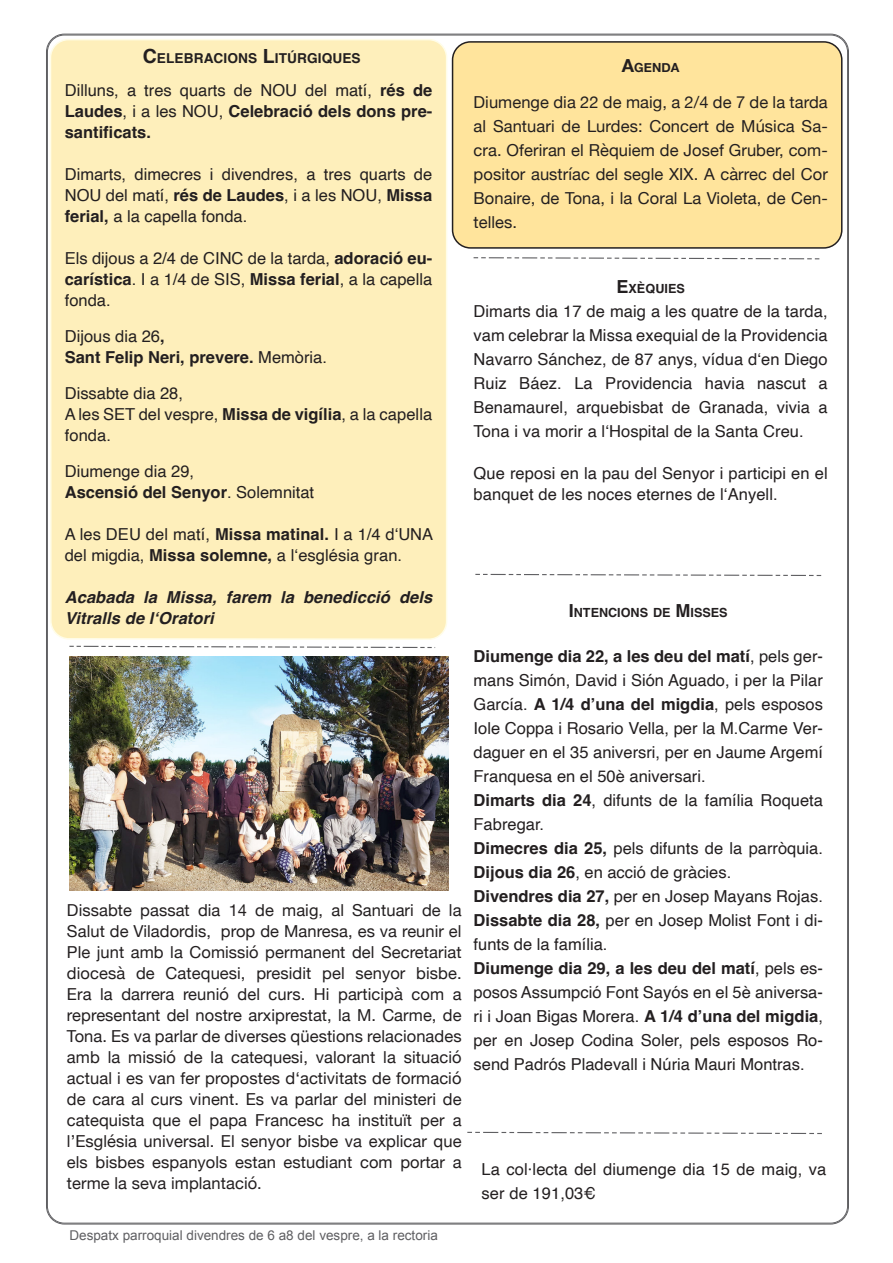
<style>
.page{position:relative;width:893px;height:1263px;background:#fff}
.page>*{position:absolute;margin:0;border:0;box-sizing:border-box;transform-origin:0 0}
.t1{font:16.5px/24px "Helvetica";color:#231f20}
.t2{font:16.5px/21px "Helvetica Neue";letter-spacing:.005em;color:#231f20;text-align:justify}
.t3{font:700 16.5px/21px "Helvetica";color:#231f20;text-align:justify}
.t4{font:italic 700 16.5px/21px "Helvetica";letter-spacing:.005em;color:#231f20}
.t5{font:700 13.65px "Helvetica";letter-spacing:.005em;color:#231f20}
.t6{font:13.5px "Arial";color:#5f5f62}
.t7{font:700 12.6px "Helvetica";color:#231f20}
.t8{font:700 12.6px "Helvetica Neue";letter-spacing:.005em;color:#231f20}
.s1{font-size:19.5px}
.s2{font-weight:400}
.s3{font-weight:700}
.s4{font-size:18px}
</style>
<div class="page">
<div style="left:49px;top:33px;width:399px;height:607px;background:#feefbb"></div>
<div style="left:453px;top:42px;width:389px;height:206px;background:#ffe49c;border-radius:18px"></div>
<div style="left:452px;top:41px;width:390px;height:208px;border:2px solid #231f20;border-radius:18px"></div>
<img style="left:69px;top:656px;width:379px;height:234px">
<svg style="left:475px;top:573px;width:347px;height:3px"></svg>
<svg style="left:467px;top:1131px;width:355px;height:4px"></svg>
<svg style="left:473px;top:257px;width:347px;height:3px"></svg>
<svg style="left:69px;top:645px;width:367px;height:4px"></svg>
<p class="t5" style="left:143px;top:50px;width:219px"><span class="s1">C</span>ELEBRACIONS <span class="s1">L</span>ITÚRGIQUES</p>
<p class="t3" style="left:65px;top:82px;width:369px"><span class="s2">Dilluns, a tres quarts de NOU del matí,</span> rés de Laudes<span class="s2">, i a les NOU,</span> Celebració dels dons pre&shy;santificats.</p>
<p class="t1" style="left:65px;top:164px;width:369px;line-height:21px;text-align:justify">Dimarts, dimecres i divendres, a tres quarts de NOU del matí, <span class="s3">rés de Laudes</span>, i a les NOU, <span class="s3">Missa ferial,</span> a la capella fonda.</p>
<p class="t1" style="left:65px;top:248px;width:369px;line-height:21px;text-align:justify">Els dijous a 2/4 de CINC de la tarda, <span class="s3">adoració eu&shy;carística</span>. I a 1/4 de SIS, <span class="s3">Missa ferial</span>, a la capella fonda.</p>
<p class="t1" style="left:65px;top:325px;width:101px">Dijous dia 26<span class="s3">,</span></p>
<p class="t3" style="left:65px;top:349px;width:264px">Sant Felip Neri, prevere. <span class="s2">Memòria.</span></p>
<p class="t1" style="left:65px;top:382px;width:120px">Dissabte dia 28,</p>
<p class="t1" style="left:65px;top:404px;width:369px;line-height:21px">A les SET del vespre, <span class="s3">Missa de vigília</span>, a la capella fonda.</p>
<p class="t1" style="left:65px;top:460px;width:131px">Diumenge dia 29,</p>
<p class="t3" style="left:65px;top:484px;width:251px">Ascensió del Senyor<span class="s2">. Solemnitat</span></p>
<p class="t1" style="left:65px;top:524px;width:370px;line-height:21px">A les DEU del matí, <span class="s3">Missa matinal.</span> I a 1/4 d‘UNA del migdia, <span class="s3">Missa solemne,</span> a l‘església gran.</p>
<p class="t4" style="left:65px;top:589px;width:369px">Acabada la Missa, farem la benedicció dels<br>Vitralls de l‘Oratori</p>
<p class="t2" style="left:67px;top:900px;width:396px">Dissabte passat dia 14 de maig, al Santuari de la Salut de Viladordis, prop de Manresa, es va reunir el Ple junt amb la Comissió permanent del Secretariat diocesà de Catequesi, presidit pel senyor bisbe.<br>Era la darrera reunió del curs. Hi participà com a representant del nostre arxiprestat, la M. Carme, de Tona. Es va parlar de diverses qüestions relacionades amb la missió de la catequesi, valorant la situació actual i es van fer propostes d‘activitats de formació de cara al curs vinent. Es va parlar del ministeri de catequista que el papa Francesc ha instituït per a l’Església universal. El senyor bisbe va explicar que els bisbes espanyols estan estudiant com portar a terme la seva implantació.</p>
<p class="t6" style="left:69px;top:1227px;width:370px">Despatx parroquial divendres de 6 a8 del vespre, a la rectoria</p>
<p class="t8" style="left:622px;top:57px;width:59px"><span class="s4">A</span>GENDA</p>
<p class="t2" style="left:474px;top:91px;width:356px;line-height:24px">Diumenge dia 22 de maig, a 2/4 de 7 de la tarda al Santuari de Lurdes: Concert de Música Sa&shy;cra. Oferiran el Rèquiem de Josef Gruber, com&shy;positor austríac del segle XIX. A càrrec del Cor Bonaire, de Tona, i la Coral La Violeta, de Cen&shy;telles.</p>
<p class="t7" style="left:616px;top:281px;width:70px"><span class="s4">E</span>XÈQUIES</p>
<p class="t1" style="left:474px;top:300px;width:356px;text-align:justify">Dimarts dia 17 de maig a les quatre de la tarda, vam celebrar la Missa exequial de la Providencia Navarro Sánchez, de 87 anys, vídua d‘en Diego Ruiz Báez. La Providencia havia nascut a Benamaurel, arquebisbat de Granada, vivia a Tona i va morir a l‘Hospital de la Santa Creu.</p>
<p class="t1" style="left:474px;top:464px;width:356px;line-height:21px">Que reposi en la pau del Senyor i participi en el banquet de les noces eternes de l‘Anyell.</p>
<p class="t7" style="left:569px;top:605px;width:160px"><span class="s4">I</span> NTENCIONS DE <span class="s4">M</span> ISSES</p>
<p class="t1" style="left:474px;top:645px;width:351px;text-align:justify"><span class="s3">Diumenge dia 22, a les deu del matí</span>, pels ger&shy;mans Simón, David i Sión Aguado, i per la Pilar García. <span class="s3">A 1/4 d’una del migdia</span>, pels esposos Iole Coppa i Rosario Vella, per la M.Carme Ver&shy;daguer en el 35 aniversri, per en Jaume Argemí Franquesa en el 50è aniversari.</p>
<p class="t1" style="left:474px;top:789px;width:351px"><span class="s3">Dimarts dia 24</span>, difunts de la família Roqueta<br>Fabregar.</p>
<p class="t1" style="left:474px;top:837px;width:351px"><span class="s3">Dimecres dia 25,</span> pels difunts de la parròquia.<br><span class="s3">Dijous dia 26</span>, en acció de gràcies.</p>
<p class="t1" style="left:474px;top:885px;width:351px"><span class="s3">Divendres dia 27,</span> per en Josep Mayans Rojas.</p>
<p class="t1" style="left:474px;top:909px;width:351px"><span class="s3">Dissabte dia 28,</span> per en Josep Molist Font i di&shy;funts de la família.</p>
<p class="t1" style="left:474px;top:957px;width:351px;text-align:justify"><span class="s3">Diumenge dia 29, a les deu del matí</span>, pels es&shy;posos Assumpció Font Sayós en el 5è aniversa&shy;ri i Joan Bigas Morera. <span class="s3">A 1/4 d’una del migdia</span>, per en Josep Codina Soler, pels esposos Ro&shy;send Padrós Pladevall i Núria Mauri Montras.</p>
<p class="t1" style="left:482px;top:1158px;width:346px">La col·lecta del diumenge dia 15 de maig, va ser de 191,03€</p>
</div>
